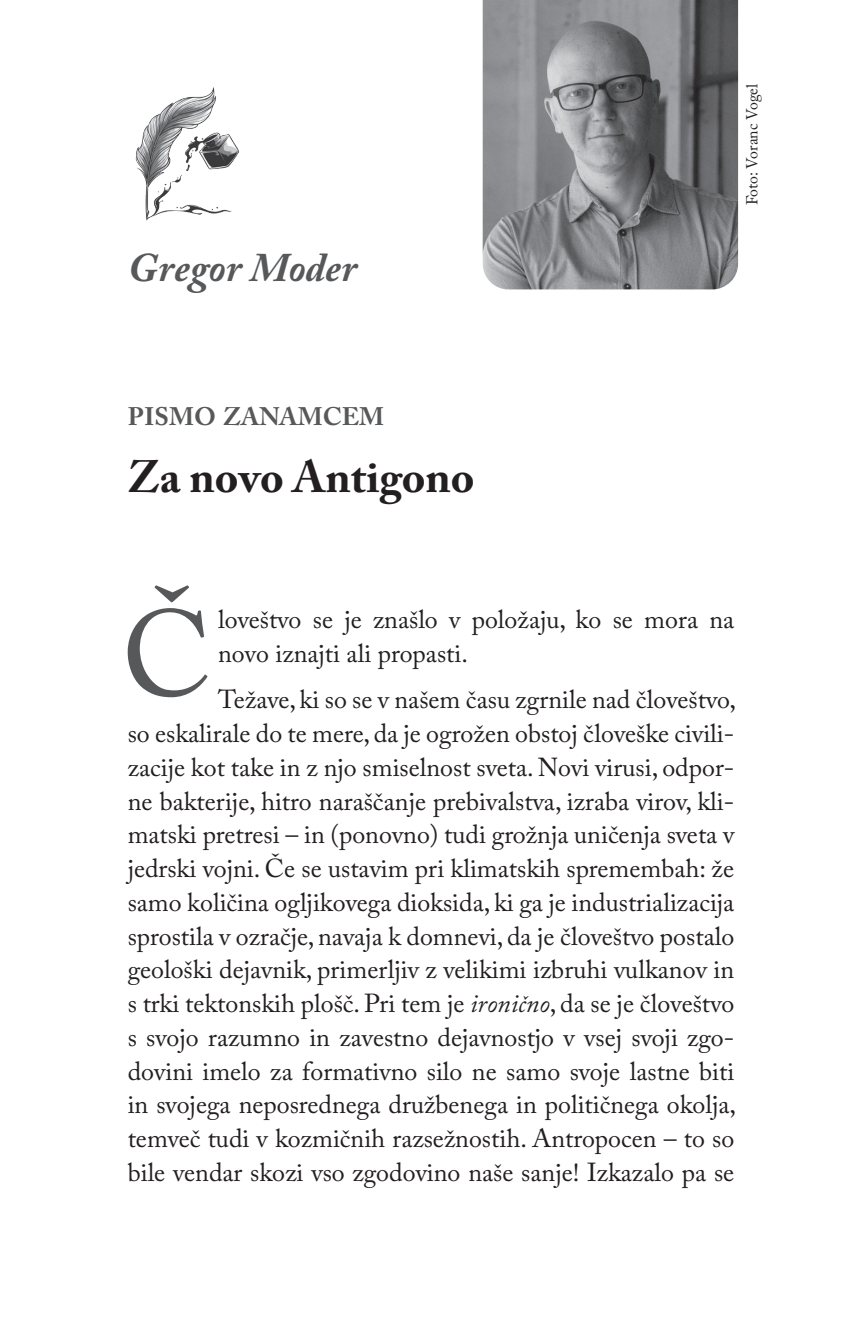
<style>
.page{position:relative;width:862px;height:1340px;background:#fff}
.page>*{position:absolute;margin:0;border:0;box-sizing:border-box;transform-origin:0 0}
.t1{font:120.83px "Adobe Caslon Pro";color:#57585a}
.Naslov_1{font:700 45px "Adobe Caslon Pro";color:#231f20}
.AVTOR{font:italic 700 40.5px "Adobe Caslon Pro";color:#57585a}
.t2{font:25.88px/33.8px "Adobe Caslon Pro";color:#231f20}
.PISMO_ZANAMCEM{font:700 25.2px "Adobe Caslon Pro";color:#57585a}
.t3{font:15.75px "Adobe Caslon Pro";color:#231f20}
.s1{font-style:italic}
</style>
<div class="page">
<img style="left:135px;top:87px;width:104px;height:134px">
<img style="left:482px;top:0;width:255px;height:289px">
<p class="AVTOR" style="left:128px;top:244px;width:231px">Gregor Moder</p>
<p class="t3" style="left:742px;top:205px;width:123px;rotate:-90deg">Foto: Voranc Vogel</p>
<p class="PISMO_ZANAMCEM" style="left:128px;top:402px;width:257px">PISMO ZANAMCEM</p>
<p class="Naslov_1" style="left:128px;top:450px;width:348px">Za novo Antigono</p>
<p class="t1" style="left:122px;top:583px;width:92px">Č</p>
<p class="t2" style="left:218px;top:602px;width:517px">loveštvo se je znašlo v položaju, ko se mora na novo iznajti ali propasti.</p>
<p class="t2" style="left:128px;top:682px;width:609px;text-align:justify;text-indent:90px">Težave, ki so se v našem času zgrnile nad človeštvo, so eskalirale do te mere, da je ogrožen obstoj človeške civili&shy;zacije kot take in z njo smiselnost sveta. Novi virusi, odpor&shy;ne bakterije, hitro naraščanje prebivalstva, izraba virov, kli&shy;matski pretresi – in (ponovno) tudi grožnja uničenja sveta v jedrski vojni. Če se ustavim pri klimatskih spremembah: že samo količina ogljikovega dioksida, ki ga je industrializacija sprostila v ozračje, navaja k domnevi, da je človeštvo postalo geološki dejavnik, primerljiv z velikimi izbruhi vulkanov in s trki tektonskih plošč. Pri tem je <span class="s1">ironično</span>, da se je človeštvo s svojo razumno in zavestno dejavnostjo v vsej svoji zgo&shy;dovini imelo za formativno silo ne samo svoje lastne biti in svojega neposrednega družbenega in političnega okolja, temveč tudi v kozmičnih razsežnostih. Antropocen – to so bile vendar skozi vso zgodovino naše sanje! Izkazalo pa se</p>
</div>
